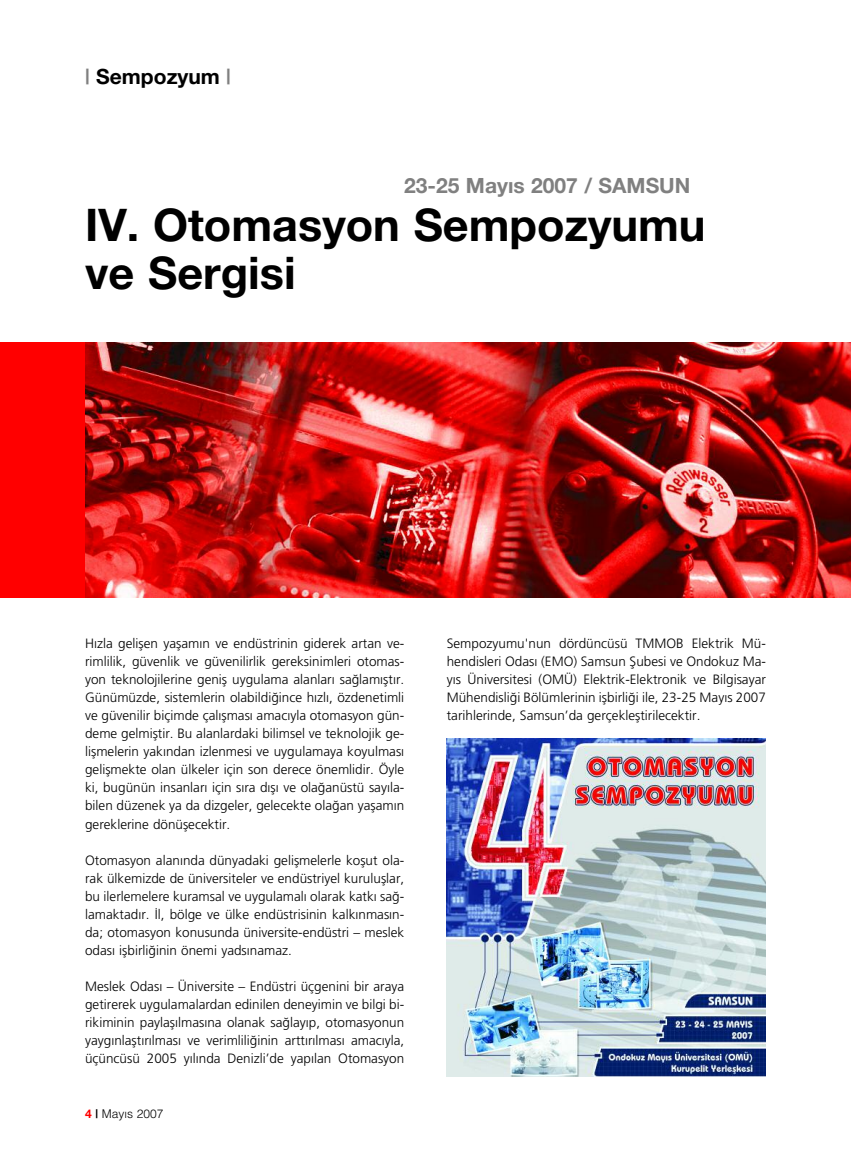
<style>
.page{position:relative;width:851px;height:1170px;background:#fff}
.page>*{position:absolute;margin:0;border:0;box-sizing:border-box;transform-origin:0 0}
.t1{font:45px/48px "Helvetica T Bold";color:#000}
.t2{font:21px "Helvetica T Bold";color:#808080}
.t3{font:21px "Helvetica T Bold";color:#000}
.t4{font:13.5px/18px "Frutiger T Light";color:#000;text-align:justify}
.t5{font:12px "Helvetica T Light";color:#000}
.s1{color:#808080}
.s2{font-family:"Helvetica T Bold";color:#f00}
.s3{font-family:"Helvetica T Bold"}
</style>
<div class="page">
<img style="left:85px;top:342px;width:765px;height:255px">
<div style="left:0;top:342px;width:85px;height:255px;background:#f00"></div>
<img style="left:446px;top:738px;width:319px;height:338px">
<h2 class="t3" style="left:85px;top:65px;width:147px"><span class="s1">|</span> Sempozyum <span class="s1">|</span></h2>
<h2 class="t2" style="left:404px;top:173px;width:288px">23-25 May›s 2007 / SAMSUN</h2>
<h1 class="t1" style="left:85px;top:201px;width:622px">IV. Otomasyon Sempozyumu ve Sergisi</h1>
<p class="t4" style="left:85px;top:634px;width:321px">H›zla geliflen yaflam›n ve endüstrinin giderek artan ve&shy;rimlilik, güvenlik ve güvenilirlik gereksinimleri otomas&shy;yon teknolojilerine genifl uygulama alanlar› sa¤lam›flt›r.<br>Günümüzde, sistemlerin olabildi¤ince h›zl›, özdenetimli ve güvenilir biçimde çal›flmas› amac›yla otomasyon gün&shy;deme gelmifltir. Bu alanlardaki bilimsel ve teknolojik ge&shy;liflmelerin yak›ndan izlenmesi ve uygulamaya koyulmas› geliflmekte olan ülkeler için son derece önemlidir. Öyle ki, bugünün insanlar› için s›ra d›fl› ve ola¤anüstü say›la&shy;bilen düzenek ya da dizgeler, gelecekte ola¤an yaflam›n gereklerine dönüflecektir.</p>
<p class="t4" style="left:85px;top:850px;width:321px">Otomasyon alan›nda dünyadaki geliflmelerle koflut ola&shy;rak ülkemizde de üniversiteler ve endüstriyel kurulufllar, bu ilerlemelere kuramsal ve uygulamal› olarak katk› sa¤- lamaktad›r. ‹l, bölge ve ülke endüstrisinin kalk›nmas›n&shy;da; otomasyon konusunda üniversite-endüstri – meslek odas› iflbirli¤inin önemi yads›namaz.</p>
<p class="t4" style="left:85px;top:976px;width:321px">Meslek Odas› – Üniversite – Endüstri üçgenini bir araya getirerek uygulamalardan edinilen deneyimin ve bilgi bi&shy;rikiminin paylafl›lmas›na olanak sa¤lay›p, otomasyonun yayg›nlaflt›r›lmas› ve verimlili¤inin artt›r›lmas› amac›yla, üçüncüsü 2005 y›l›nda Denizli’de yap›lan Otomasyon</p>
<p class="t5" style="left:85px;top:1106px;width:80px"><span class="s2">4</span> <span class="s3">|</span> May›s 2007</p>
<p class="t4" style="left:446px;top:634px;width:320px">Sempozyumu'nun dördüncüsü TMMOB Elektrik Mü&shy;hendisleri Odas› (EMO) Samsun fiubesi ve Ondokuz Ma&shy;y›s Üniversitesi (OMÜ) Elektrik-Elektronik ve Bilgisayar Mühendisli¤i Bölümlerinin iflbirli¤i ile, 23-25 May›s 2007 tarihlerinde, Samsun’da gerçeklefltirilecektir.</p>
</div>
